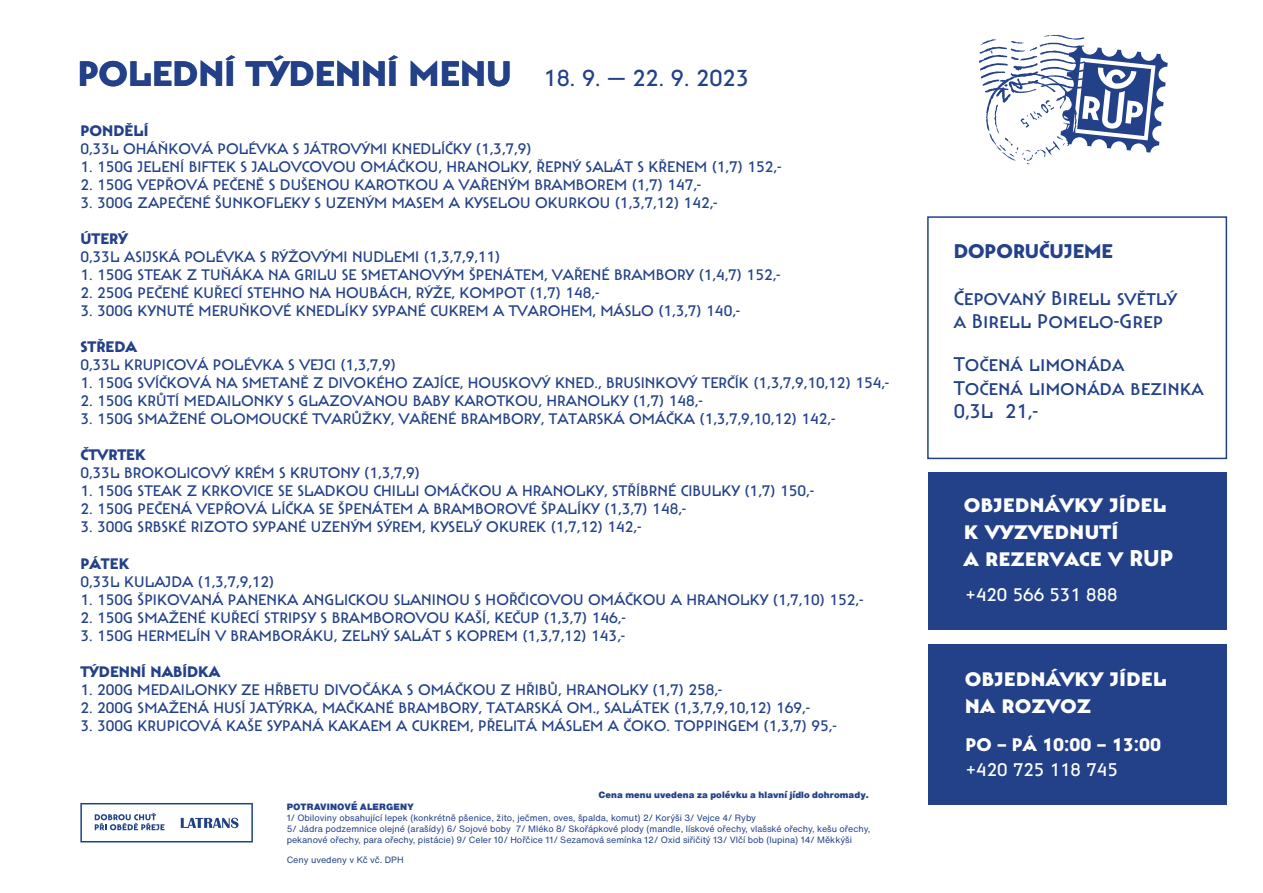
<style>
.page{position:relative;width:1263px;height:893px;background:#fff}
.page>*{position:absolute;margin:0;border:0;box-sizing:border-box;transform-origin:0 0}
.t1{font:700 34.8px "Bahnhof";color:#234189}
.t2{font:700 22.5px/27px "Bahnhof";color:#fff}
.t3{font:19.5px/23.4px "Bahnhof";color:#234189}
.t4{font:700 19.5px "Bahnhof";color:#24418a}
.t5{font:18px "Bahnhof";color:#fff}
.t6{font:700 18px "Bahnhof";color:#fff}
.t7{font:15px "Bahnhof";color:#234189}
.t8{font:700 15px "Bahnhof";color:#234189}
.t9{font:9px/10.8px "Helvetica Now Text";color:#234189}
.t10{font:900 9px "Helvetica Now Text";letter-spacing:.01em;color:#234189}
.s1{font-weight:400;font-size:22.65px}
</style>
<div class="page">
<svg style="left:979px;top:35px;width:189px;height:129px"></svg>
<div style="left:927px;top:216px;width:300px;height:243px;border:2px solid #234189"></div>
<div style="left:928px;top:644px;width:298px;height:161px;background:#234189"></div>
<div style="left:928px;top:472px;width:298px;height:158px;background:#234189"></div>
<svg style="left:80px;top:803px;width:173px;height:39px"></svg>
<h1 class="t1" style="left:78px;top:54px;width:673px">POLEDNÍ TÝDENNÍ MENU <span class="s1">18. 9. — 22. 9. 2023</span></h1>
<p class="t8" style="left:80px;top:123px;width:69px">PONDĚLÍ</p>
<p class="t7" style="left:80px;top:141px;width:453px">0,33l OHÁŇKOVÁ POLÉVKA S JÁTROVÝMI KNEDLÍČKY (1,3,7,9)</p>
<p class="t7" style="left:80px;top:159px;width:702px">1. 150G JELENÍ BIFTEK S JALOVCOVOU OMÁČKOU, HRANOLKY, ŘEPNÝ SALÁT S KŘENEM (1,7) 152,-</p>
<p class="t7" style="left:80px;top:177px;width:622px">2. 150G VEPŘOVÁ PEČENĚ S DUŠENOU KAROTKOU A VAŘENÝM BRAMBOREM (1,7) 147,-</p>
<p class="t7" style="left:80px;top:195px;width:639px">3. 300G ZAPEČENÉ ŠUNKOFLEKY S UZENÝM MASEM A KYSELOU OKURKOU (1,3,7,12) 142,-</p>
<p class="t8" style="left:80px;top:231px;width:49px">ÚTERÝ</p>
<p class="t7" style="left:80px;top:249px;width:422px">0,33L ASIJSKÁ POLÉVKA S RÝŽOVÝMI NUDLEMI (1,3,7,9,11)</p>
<p class="t7" style="left:80px;top:267px;width:702px">1. 150G STEAK Z TUŇÁKA NA GRILU SE SMETANOVÝM ŠPENÁTEM, VAŘENÉ BRAMBORY (1,4,7) 152,-</p>
<p class="t7" style="left:80px;top:285px;width:520px">2. 250G PEČENÉ KUŘECÍ STEHNO NA HOUBÁCH, RÝŽE, KOMPOT (1,7) 148,-</p>
<p class="t7" style="left:80px;top:303px;width:661px">3. 300G KYNUTÉ MERUŇKOVÉ KNEDLÍKY SYPANÉ CUKREM A TVAROHEM, MÁSLO (1,3,7) 140,-</p>
<p class="t8" style="left:80px;top:339px;width:58px">STŘEDA</p>
<p class="t7" style="left:80px;top:357px;width:317px">0,33L KRUPICOVÁ POLÉVKA S VEJCI (1,3,7,9)</p>
<p class="t7" style="left:80px;top:375px;width:810px">1. 150G SVÍČKOVÁ NA SMETANĚ Z DIVOKÉHO ZAJÍCE, HOUSKOVÝ KNED., BRUSINKOVÝ TERČÍK (1,3,7,9,10,12) 154,-</p>
<p class="t7" style="left:80px;top:393px;width:624px">2. 150G KRŮTÍ MEDAILONKY S GLAZOVANOU BABY KAROTKOU, HRANOLKY (1,7) 148,-</p>
<p class="t7" style="left:80px;top:411px;width:756px">3. 150G SMAŽENÉ OLOMOUCKÉ TVARŮŽKY, VAŘENÉ BRAMBORY, TATARSKÁ OMÁČKA (1,3,7,9,10,12) 142,-</p>
<p class="t8" style="left:80px;top:447px;width:67px">ČTVRTEK</p>
<p class="t7" style="left:80px;top:465px;width:341px">0,33L BROKOLICOVÝ KRÉM S KRUTONY (1,3,7,9)</p>
<p class="t7" style="left:80px;top:483px;width:735px">1. 150G STEAK Z KRKOVICE SE SLADKOU CHILLI OMÁČKOU A HRANOLKY, STŘÍBRNÉ CIBULKY (1,7) 150,-</p>
<p class="t7" style="left:80px;top:501px;width:607px">2. 150G PEČENÁ VEPŘOVÁ LÍČKA SE ŠPENÁTEM A BRAMBOROVÉ ŠPALÍKY (1,3,7) 148,-</p>
<p class="t7" style="left:80px;top:519px;width:562px">3. 300G SRBSKÉ RIZOTO SYPANÉ UZENÝM SÝREM, KYSELÝ OKUREK (1,7,12) 142,-</p>
<p class="t8" style="left:80px;top:555px;width:50px">PÁTEK</p>
<p class="t7" style="left:80px;top:573px;width:196px">0,33L KULAJDA (1,3,7,9,12)</p>
<p class="t7" style="left:80px;top:591px;width:784px">1. 150G ŠPIKOVANÁ PANENKA ANGLICKOU SLANINOU S HOŘČICOVOU OMÁČKOU A HRANOLKY (1,7,10) 152,-</p>
<p class="t7" style="left:80px;top:609px;width:547px">2. 150G SMAŽENÉ KUŘECÍ STRIPSY S BRAMBOROVOU KAŠÍ, KEČUP (1,3,7) 146,-</p>
<p class="t7" style="left:80px;top:627px;width:546px">3. 150G HERMELÍN V BRAMBORÁKU, ZELNÝ SALÁT S KOPREM (1,3,7,12) 143,-</p>
<p class="t8" style="left:80px;top:663px;width:141px">TÝDENNÍ NABÍDKA</p>
<p class="t7" style="left:80px;top:681px;width:643px">1. 200G MEDAILONKY ZE HŘBETU DIVOČÁKA S OMÁČKOU Z HŘIBŮ, HRANOLKY (1,7) 258,-</p>
<p class="t7" style="left:80px;top:699px;width:731px">2. 200G SMAŽENÁ HUSÍ JATÝRKA, MAČKANÉ BRAMBORY, TATARSKÁ OM., SALÁTEK (1,3,7,9,10,12) 169,-</p>
<p class="t7" style="left:80px;top:717px;width:758px">3. 300G KRUPICOVÁ KAŠE SYPANÁ KAKAEM A CUKREM, PŘELITÁ MÁSLEM A ČOKO. TOPPINGEM (1,3,7) 95,-</p>
<p class="t10" style="left:598px;top:788px;width:272px">Cena menu uvedena za polévku a hlavní jídlo dohromady.</p>
<p class="t10" style="left:287px;top:800px;width:129px">POTRAVINOVÉ ALERGENY</p>
<p class="t9" style="left:287px;top:812px;width:585px">1/ Obiloviny obsahující lepek (konkrétně pšenice, žito, ječmen, oves, špalda, komut) 2/ Korýši 3/ Vejce 4/ Ryby<br>5/ Jádra podzemnice olejné (arašídy) 6/ Sojové boby 7/ Mléko 8/ Skořápkové plody (mandle, lískové ořechy, vlašské ořechy, kešu ořechy, pekanové ořechy, para ořechy, pistácie) 9/ Celer 10/ Hořčice 11/ Sezamová semínka 12/ Oxid siřičitý 13/ Vlčí bob (lupina) 14/ Měkkýši</p>
<p class="t9" style="left:287px;top:854px;width:119px">Ceny uvedeny v Kč vč. DPH</p>
<h3 class="t4" style="left:954px;top:240px;width:161px">DOPORUČUJEME</h3>
<h3 class="t3" style="left:954px;top:287px;width:225px">Čepovaný Birell světlý a Birell Pomelo-Grep</h3>
<h3 class="t3" style="left:954px;top:353px;width:252px">Točená limonáda<br>Točená limonáda bezinka<br>0,3L 21,-</h3>
<h2 class="t2" style="left:964px;top:491px;width:211px">objednávky jídel k vyzvednutí<br>a rezervace v RUP</h2>
<p class="t5" style="left:966px;top:585px;width:153px">+420 566 531 888</p>
<h2 class="t2" style="left:965px;top:665px;width:204px">objednávky jídel na rozvoz</h2>
<p class="t6" style="left:965px;top:735px;width:197px">PO – PÁ 10:00 – 13:00</p>
<p class="t5" style="left:966px;top:759px;width:153px">+420 725 118 745</p>
</div>
